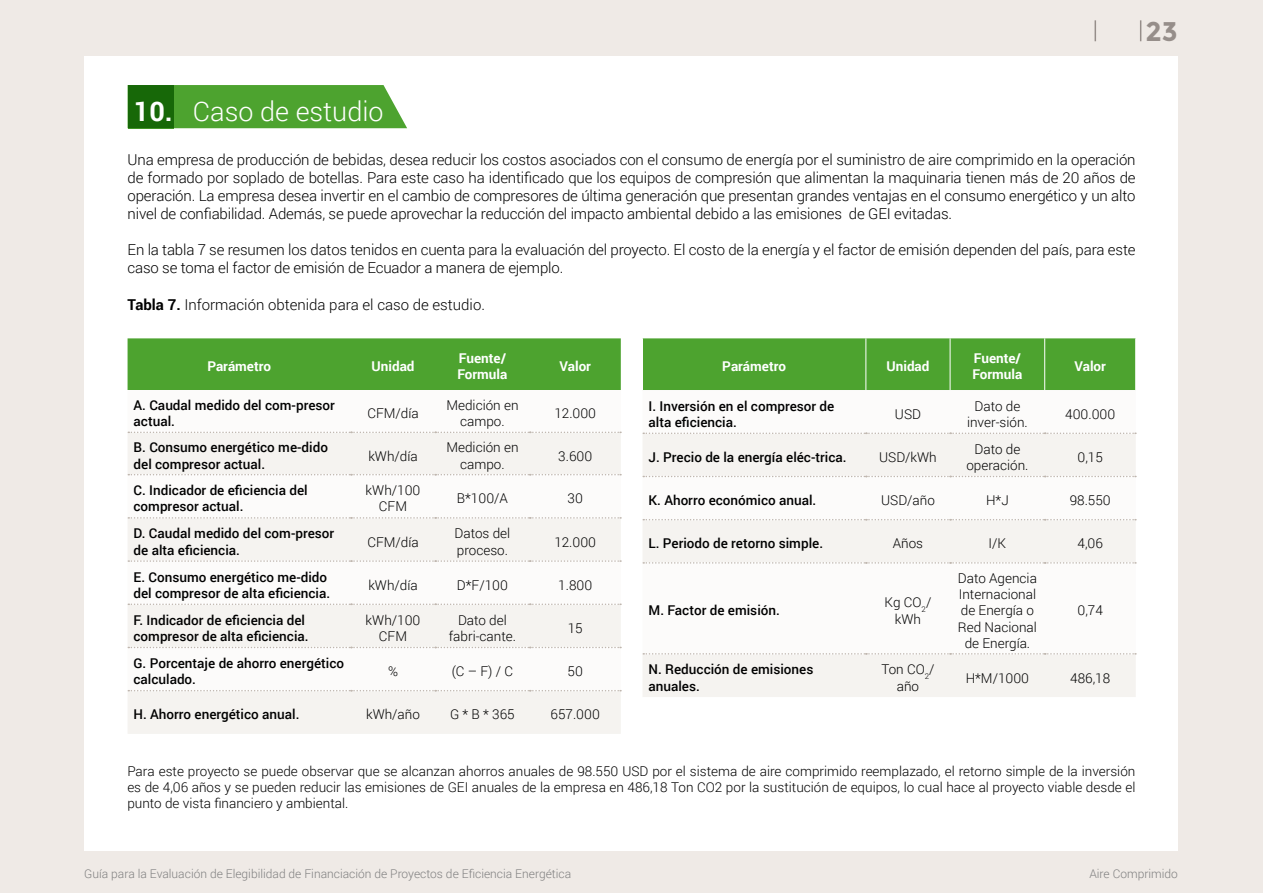
<style>
.page{position:relative;width:1263px;height:893px;background:#efeae6}
.page>*{position:absolute;margin:0;border:0;box-sizing:border-box;transform-origin:0 0}
.t1{font:300 27px "Roboto";color:#fff}
.t2{font:700 27px "Montserrat";color:#968e8a}
.t3{font:300 15px/18px "Roboto";letter-spacing:-.01em;color:#000;text-align:justify}
.t4{font:300 13.5px/16.2px "Roboto";color:#000;text-align:center}
.t5{font:500 13.5px/16.2px "Roboto";color:#000}
.t6{font:700 13.5px/16.2px "Roboto";color:#fff}
.t7{font:300 12px "Roboto";color:#808080}
.s1{font-weight:700}
</style>
<div class="page">
<svg style="left:1140px;top:20px;width:1px;height:21px"></svg>
<hr style="left:1094px;top:20px;width:2px;height:21px;background:#968e8a">
<div style="left:84px;top:56px;width:1094px;height:794px;background:#fff"></div>
<div style="left:173px;top:85px;width:234px;height:43px;background:#4da32f"></div>
<div style="left:128px;top:85px;width:45px;height:43px;background:#176808"></div>
<div style="left:128px;top:338px;width:493px;height:52px;background:#4da32f"></div>
<svg style="left:128px;top:433px;width:493px;height:301px;fill:#f5f3f0"></svg>
<svg style="left:128px;top:432px;width:493px;height:1px"></svg>
<svg style="left:128px;top:474px;width:493px;height:1px"></svg>
<svg style="left:128px;top:517px;width:493px;height:2px"></svg>
<svg style="left:128px;top:560px;width:493px;height:2px"></svg>
<svg style="left:128px;top:603px;width:493px;height:2px"></svg>
<svg style="left:128px;top:647px;width:493px;height:1px"></svg>
<svg style="left:128px;top:690px;width:493px;height:1px"></svg>
<div style="left:643px;top:338px;width:492px;height:52px;background:#4da32f"></div>
<svg style="left:642px;top:433px;width:494px;height:264px"></svg>
<hr style="left:865px;top:338px;width:1px;height:52px;background:#fff">
<hr style="left:950px;top:338px;width:1px;height:52px;background:#fff">
<hr style="left:1044px;top:338px;width:1px;height:52px;background:#fff">
<svg style="left:643px;top:433px;width:493px;height:1px"></svg>
<svg style="left:643px;top:562px;width:493px;height:2px"></svg>
<svg style="left:643px;top:653px;width:493px;height:2px"></svg>
<svg style="left:643px;top:476px;width:493px;height:1px"></svg>
<svg style="left:643px;top:519px;width:493px;height:1px"></svg>
<h1 class="t2" style="left:1146px;top:16px;width:34px">23</h1>
<h1 class="t1" style="left:134px;top:92px;width:251px"><span class="s1">10.</span> Caso de estudio</h1>
<p class="t3" style="left:128px;top:150px;width:1009px">Una empresa de producción de bebidas, desea reducir los costos asociados con el consumo de energía por el suministro de aire comprimido en la operación de formado por soplado de botellas. Para este caso ha identificado que los equipos de compresión que alimentan la maquinaria tienen más de 20 años de operación. La empresa desea invertir en el cambio de compresores de última generación que presentan grandes ventajas en el consumo energético y un alto nivel de confiabilidad. Además, se puede aprovechar la reducción del impacto ambiental debido a las emisiones de GEI evitadas.</p>
<p class="t3" style="left:128px;top:240px;width:1009px">En la tabla 7 se resumen los datos tenidos en cuenta para la evaluación del proyecto. El costo de la energía y el factor de emisión dependen del país, para este caso se toma el factor de emisión de Ecuador a manera de ejemplo.</p>
<p class="t3" style="left:128px;top:296px;width:359px"><span class="s1">Tabla 7.</span> Información obtenida para el caso de estudio.</p>
<p class="t6" style="left:207px;top:358px;width:65px">Parámetro</p>
<p class="t6" style="left:372px;top:358px;width:44px">Unidad</p>
<p class="t6" style="left:457px;top:350px;width:51px">Fuente/<br>Formula</p>
<p class="t6" style="left:560px;top:358px;width:33px">Valor</p>
<p class="t5" style="left:134px;top:397px;width:203px">A. Caudal medido del com-presor actual.</p>
<p class="t4" style="left:367px;top:405px;width:53px">CFM/día</p>
<p class="t4" style="left:446px;top:397px;width:74px">Medición en campo.</p>
<p class="t4" style="left:554px;top:405px;width:43px">12.000</p>
<p class="t5" style="left:134px;top:439px;width:196px">B. Consumo energético me-dido del compresor actual.</p>
<p class="t4" style="left:368px;top:447px;width:51px">kWh/día</p>
<p class="t4" style="left:446px;top:439px;width:74px">Medición en campo.</p>
<p class="t4" style="left:558px;top:447px;width:35px">3.600</p>
<p class="t5" style="left:134px;top:482px;width:176px">C. Indicador de eficiencia del compresor actual.</p>
<p class="t4" style="left:366px;top:482px;width:56px">kWh/100<br>CFM</p>
<p class="t4" style="left:457px;top:490px;width:53px">B*100/A</p>
<p class="t4" style="left:568px;top:490px;width:17px">30</p>
<p class="t5" style="left:134px;top:525px;width:202px">D. Caudal medido del com-presor de alta eficiencia.</p>
<p class="t4" style="left:367px;top:533px;width:53px">CFM/día</p>
<p class="t4" style="left:455px;top:525px;width:57px;text-align:left">Datos del proceso.</p>
<p class="t4" style="left:554px;top:533px;width:43px">12.000</p>
<p class="t5" style="left:134px;top:568px;width:198px">E. Consumo energético me-dido del compresor de alta eficiencia.</p>
<p class="t4" style="left:368px;top:576px;width:51px">kWh/día</p>
<p class="t4" style="left:457px;top:576px;width:52px">D*F/100</p>
<p class="t4" style="left:558px;top:576px;width:35px">1.800</p>
<p class="t5" style="left:134px;top:611px;width:177px">F. Indicador de eficiencia del compresor de alta eficiencia.</p>
<p class="t4" style="left:366px;top:611px;width:56px">kWh/100<br>CFM</p>
<p class="t4" style="left:449px;top:611px;width:69px">Dato del fabri-cante.</p>
<p class="t4" style="left:568px;top:620px;width:16px">15</p>
<p class="t5" style="left:134px;top:655px;width:212px">G. Porcentaje de ahorro energético calculado.</p>
<p class="t4" style="left:388px;top:663px;width:11px">%</p>
<p class="t4" style="left:452px;top:663px;width:63px">(C – F) / C</p>
<p class="t4" style="left:567px;top:663px;width:17px">50</p>
<p class="t5" style="left:133px;top:706px;width:167px">H. Ahorro energético anual.</p>
<p class="t4" style="left:366px;top:706px;width:55px">kWh/año</p>
<p class="t4" style="left:450px;top:706px;width:66px">G * B * 365</p>
<p class="t4" style="left:551px;top:706px;width:51px">657.000</p>
<p class="t6" style="left:722px;top:358px;width:65px">Parámetro</p>
<p class="t6" style="left:886px;top:358px;width:44px">Unidad</p>
<p class="t6" style="left:972px;top:350px;width:51px">Fuente/<br>Formula</p>
<p class="t6" style="left:1074px;top:358px;width:33px">Valor</p>
<p class="t5" style="left:648px;top:397px;width:187px">I. Inversión en el compresor de alta eficiencia.</p>
<p class="t4" style="left:895px;top:405px;width:28px">USD</p>
<p class="t4" style="left:967px;top:397px;width:62px">Dato de inver-sión.</p>
<p class="t4" style="left:1065px;top:405px;width:52px">400.000</p>
<p class="t5" style="left:648px;top:449px;width:200px">J. Precio de la energía eléc-trica.</p>
<p class="t4" style="left:879px;top:449px;width:59px">USD/kWh</p>
<p class="t4" style="left:966px;top:440px;width:64px">Dato de operación.</p>
<p class="t4" style="left:1077px;top:449px;width:27px">0,15</p>
<p class="t5" style="left:648px;top:492px;width:169px">K. Ahorro económico anual.</p>
<p class="t4" style="left:881px;top:492px;width:55px">USD/año</p>
<p class="t4" style="left:986px;top:492px;width:24px">H*J</p>
<p class="t4" style="left:1070px;top:492px;width:43px">98.550</p>
<p class="t5" style="left:648px;top:535px;width:176px">L. Periodo de retorno simple.</p>
<p class="t4" style="left:893px;top:535px;width:32px">Años</p>
<p class="t4" style="left:988px;top:535px;width:19px">I/K</p>
<p class="t4" style="left:1077px;top:535px;width:27px">4,06</p>
<p class="t5" style="left:648px;top:602px;width:133px">M. Factor de emisión.</p>
<p class="t4" style="left:885px;top:594px;width:48px">Kg CO<sub>2</sub>/ kWh</p>
<p class="t4" style="left:958px;top:570px;width:81px">Dato Agencia<br>Internacional de Energía o<br>Red Nacional de Energía.</p>
<p class="t4" style="left:1077px;top:602px;width:27px">0,74</p>
<p class="t5" style="left:648px;top:661px;width:166px">N. Reducción de emisiones anuales.</p>
<p class="t4" style="left:881px;top:661px;width:55px">Ton CO<sub>2</sub>/ año</p>
<p class="t4" style="left:966px;top:669px;width:65px">H*M/1000</p>
<p class="t4" style="left:1070px;top:669px;width:41px">486,18</p>
<p class="t4" style="left:127px;top:762px;width:1009px;text-align:justify">Para este proyecto se puede observar que se alcanzan ahorros anuales de 98.550 USD por el sistema de aire comprimido reemplazado, el retorno simple de la inversión es de 4,06 años y se pueden reducir las emisiones de GEI anuales de la empresa en 486,18 Ton CO2 por la sustitución de equipos, lo cual hace al proyecto viable desde el punto de vista financiero y ambiental.</p>
<p class="t7" style="left:84px;top:866px;width:488px">Guía para la Evaluación de Elegibilidad de Financiación de Proyectos de Eficiencia Energética</p>
<p class="t7" style="left:1089px;top:866px;width:90px">Aire Comprimido</p>
</div>
